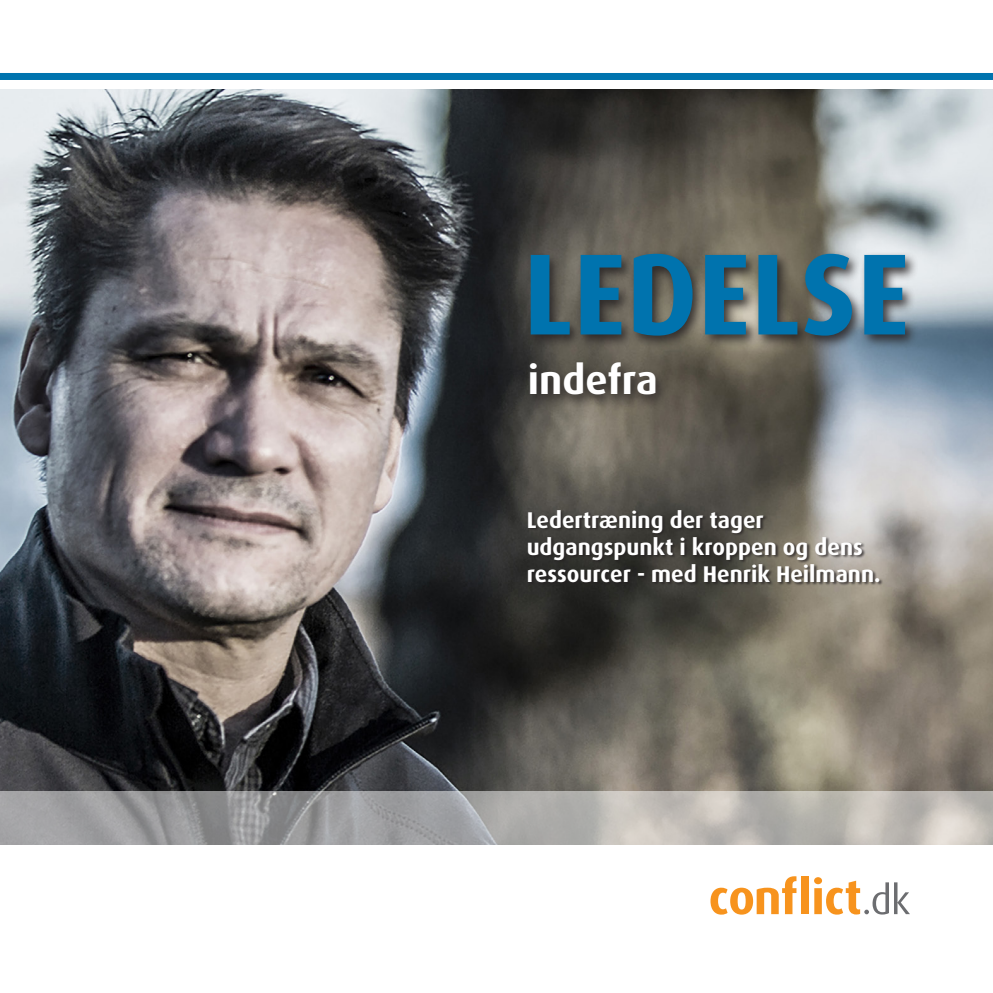
<style>
.page{position:relative;width:993px;height:993px;background:#fff}
.page>*{position:absolute;margin:0;border:0;box-sizing:border-box;transform-origin:0 0}
.t1{font:700 115.5px "Dax";color:#0073ae}
.t2{font:700 40.25px "Dax";color:#fff}
.t3{font:700 22.75px/27.3px "Dax";color:#fff}
</style>
<div class="page">
<img style="left:0;top:89px;width:992px;height:701px">
<svg style="left:0;top:790px;width:992px;height:55px"></svg>
<div style="left:0;top:73px;width:992px;height:7px;background:#0073ae"></div>
<div style="left:526px;top:249px;width:392px;height:159px;background:#231f20;opacity:.85"></div>
<div style="left:528px;top:509px;width:355px;height:77px;background:#231f20;opacity:.75"></div>
<svg style="left:710px;top:876px;width:86px;height:38px"></svg>
<div style="left:800px;top:876px;width:8px;height:37px;background:#f7931d"></div>
<svg style="left:814px;top:877px;width:95px;height:37px"></svg>
<h1 class="t1" style="left:523px;top:229px;width:388px">LEDELSE</h1>
<h2 class="t2" style="left:527px;top:357px;width:131px">indefra</h2>
<p class="t3" style="left:526px;top:506px;width:355px">Ledertræning der tager udgangspunkt i kroppen og dens ressourcer - med Henrik Heilmann.</p>
</div>
